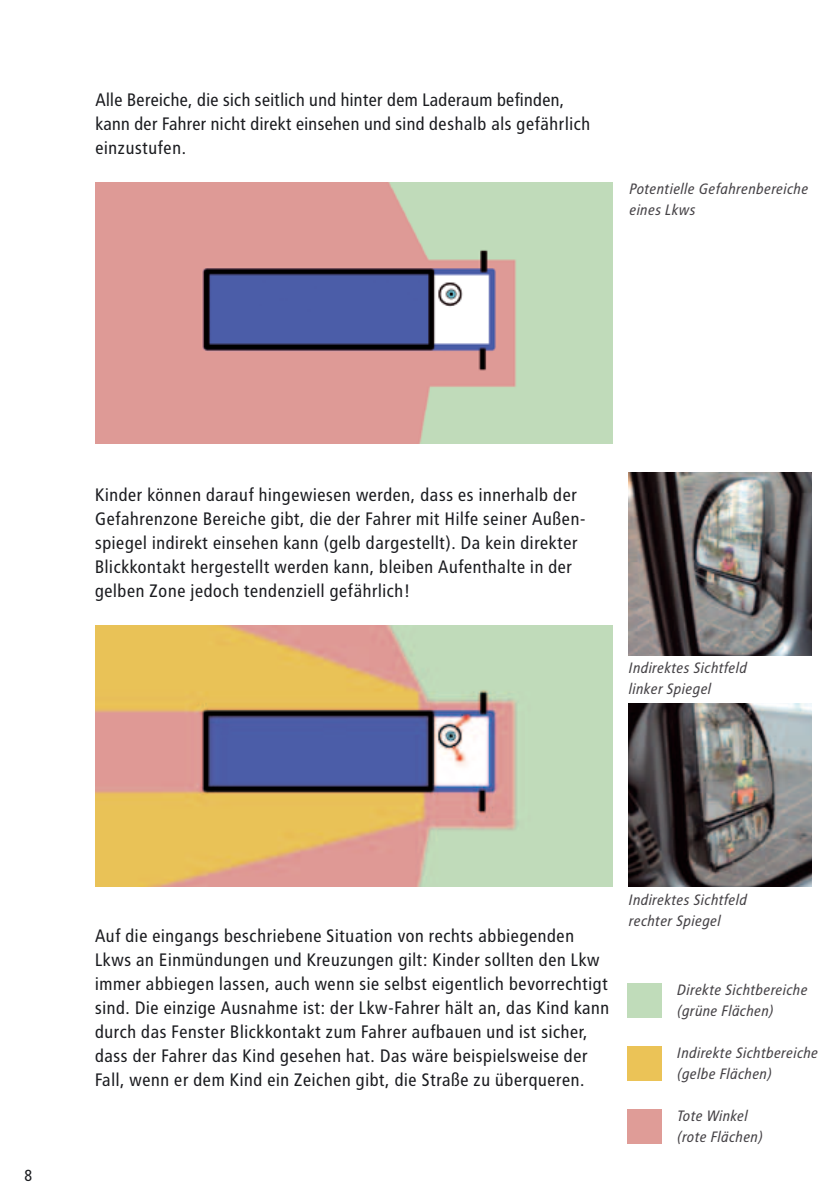
<style>
.page{position:relative;width:840px;height:1191px;background:#fff}
.page>*{position:absolute;margin:0;border:0;box-sizing:border-box;transform-origin:0 0}
.t1{font:18px/24px "Transit";color:#1b1c20}
.t2{font:16px "Transit";color:#1b1c20}
.t3{font:italic 15px/21px "Transit";color:#464347}
</style>
<div class="page">
<img style="left:95px;top:183px;width:516px;height:260px">
<img style="left:95px;top:625px;width:516px;height:261px">
<img style="left:628px;top:472px;width:183px;height:183px">
<div style="left:627px;top:983px;width:34px;height:34px;background:#c0dcba"></div>
<div style="left:627px;top:1046px;width:34px;height:34px;background:#ebc357"></div>
<div style="left:627px;top:1109px;width:34px;height:34px;background:#df9c97"></div>
<img style="left:628px;top:703px;width:183px;height:183px">
<p class="t1" style="left:95px;top:88px;width:496px">Alle Bereiche, die sich seitlich und hinter dem Laderaum befinden, kann der Fahrer nicht direkt einsehen und sind deshalb als gefährlich einzustufen.</p>
<p class="t3" style="left:628px;top:178px;width:181px">Potentielle Gefahrenbereiche eines Lkws</p>
<p class="t1" style="left:95px;top:482px;width:492px">Kinder können darauf hingewiesen werden, dass es innerhalb der Gefahrenzone Bereiche gibt, die der Fahrer mit Hilfe seiner Außen&shy;spiegel indirekt einsehen kann (gelb dargestellt). Da kein direkter Blickkontakt hergestellt werden kann, bleiben Aufenthalte in der gelben Zone jedoch tendenziell gefährlich!</p>
<p class="t3" style="left:628px;top:658px;width:120px">Indirektes Sichtfeld linker Spiegel</p>
<p class="t2" style="left:25px;top:1166px;width:10px">8</p>
<p class="t1" style="left:95px;top:924px;width:516px">Auf die eingangs beschriebene Situation von rechts abbiegenden Lkws an Einmündungen und Kreuzungen gilt: Kinder sollten den Lkw immer abbiegen lassen, auch wenn sie selbst eigentlich bevorrechtigt sind. Die einzige Ausnahme ist: der Lkw-Fahrer hält an, das Kind kann durch das Fenster Blickkontakt zum Fahrer aufbauen und ist sicher, dass der Fahrer das Kind gesehen hat. Das wäre beispielsweise der Fall, wenn er dem Kind ein Zeichen gibt, die Straße zu überqueren.</p>
<p class="t3" style="left:628px;top:889px;width:120px">Indirektes Sichtfeld rechter Spiegel</p>
<p class="t3" style="left:676px;top:979px;width:132px">Direkte Sichtbereiche (grüne Flächen)</p>
<p class="t3" style="left:676px;top:1042px;width:143px">Indirekte Sichtbereiche (gelbe Flächen)</p>
<p class="t3" style="left:676px;top:1105px;width:87px">Tote Winkel (rote Flächen)</p>
</div>
